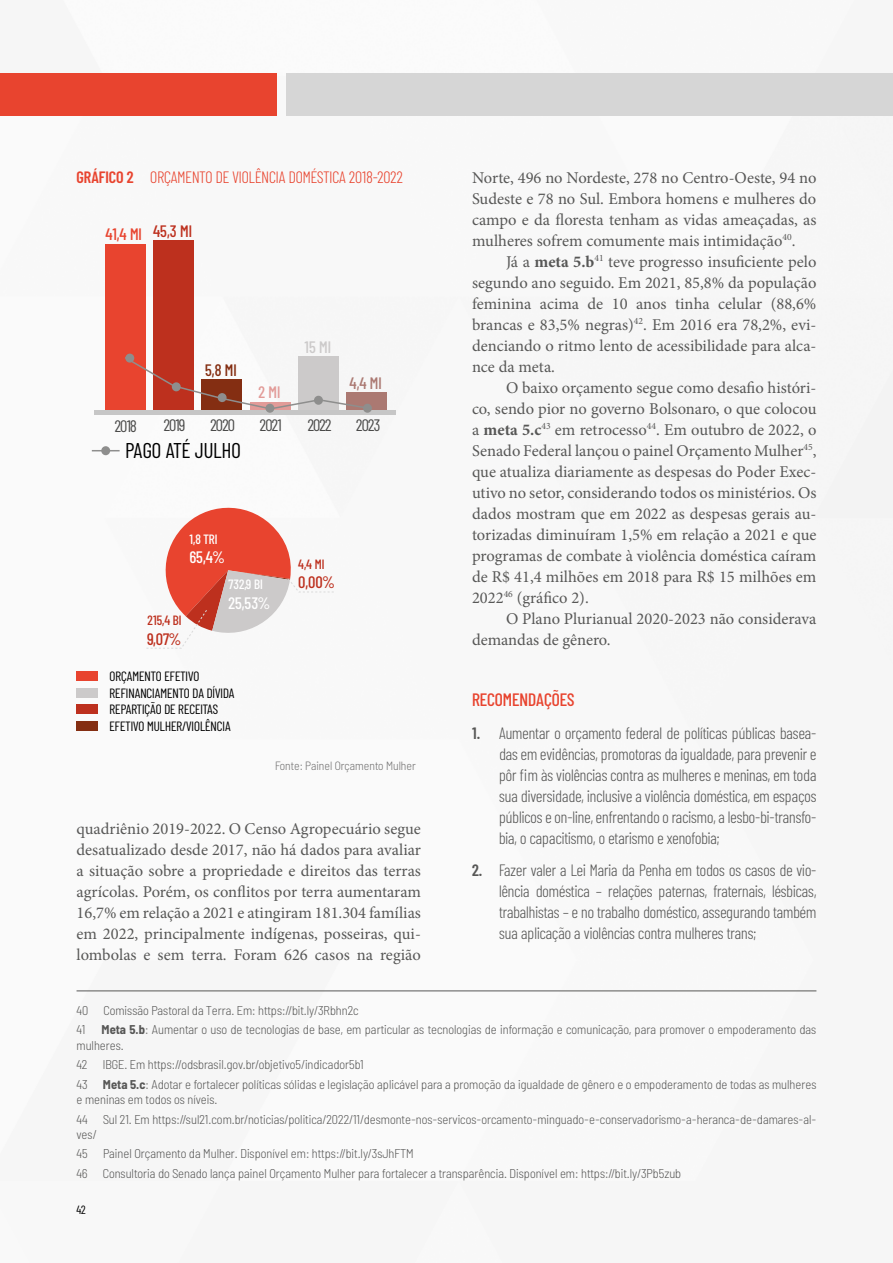
<style>
.page{position:relative;width:893px;height:1263px;background:#fff}
.page>*{position:absolute;margin:0;border:0;box-sizing:border-box;transform-origin:0 0}
.t1{font:21.45px/25.7px "Barlow Condensed";letter-spacing:.005em;color:#000}
.t2{font:21.45px "Barlow Condensed";letter-spacing:.005em;color:#e8442f}
.t3{font:500 18px "Barlow Condensed";color:#e8442f}
.t4{font:16.65px "Barlow Condensed";color:#4a4a49}
.t5{font:500 16.65px "Barlow Condensed";color:#e8442f}
.t6{font:500 16.65px "Barlow Condensed";color:#fff}
.t7{font:500 16.65px "Barlow Condensed";color:#bd301e}
.t8{font:500 16.65px "Barlow Condensed";color:#842e12}
.t9{font:500 16.65px "Barlow Condensed";color:#ab7972}
.t10{font:500 16.65px "Barlow Condensed";color:#cccaca}
.t11{font:500 16.65px "Barlow Condensed";color:#e29b98}
.t12{font:16.5px/21px "Minion Pro";color:#575756;text-align:justify}
.t13{font:300 16.5px/21px "Barlow Condensed";color:#575756;text-align:justify}
.t14{font:300 16.5px "Barlow Condensed";color:#e8442f}
.t15{font:13.5px/16.5px "Barlow Condensed";color:#000}
.t16{font:500 13.5px "Barlow Condensed";color:#fff}
.t17{font:500 13.5px "Barlow Condensed";color:#bd301e}
.t18{font:300 semi-condensed 12.75px/19.5px "Barlow";color:#575756}
.t19{font:12px "Barlow Condensed";letter-spacing:.01em;color:#000}
.t20{font:300 semi-condensed 12px "Barlow";color:#706f6f}
.s1{font-weight:600}
.s2{font-weight:700}
</style>
<div class="page">
<img style="left:76px;top:73px;width:817px;height:919px">
<div style="left:0;top:73px;width:277px;height:43px;background:#e8442f"></div>
<div style="left:287px;top:73px;width:606px;height:43px;background:#d6d6d6"></div>
<hr style="left:77px;top:990px;width:739px;height:1px;background:#575756">
<svg style="left:146px;top:501px;width:188px;height:148px"></svg>
<svg style="left:92px;top:450px;width:28px;height:1px"></svg>
<div style="left:101px;top:446px;width:9px;height:9px;background:#8e8e8d;border-radius:50%"></div>
<div style="left:153px;top:241px;width:41px;height:169px;background:#bd301e"></div>
<div style="left:105px;top:244px;width:40px;height:166px;background:#e8442f"></div>
<div style="left:95px;top:410px;width:301px;height:5px;background:#c6c6c6"></div>
<div style="left:346px;top:393px;width:41px;height:17px;background:#ab7972"></div>
<svg style="left:132px;top:355px;width:239px;height:55px"></svg>
<div style="left:125px;top:354px;width:9px;height:9px;background:#8e8e8d;border-radius:50%"></div>
<div style="left:172px;top:382px;width:9px;height:9px;background:#8e8e8d;border-radius:50%"></div>
<div style="left:218px;top:393px;width:9px;height:9px;background:#8e8e8d;border-radius:50%"></div>
<div style="left:265px;top:404px;width:9px;height:9px;background:#8e8e8d;border-radius:50%"></div>
<div style="left:363px;top:404px;width:9px;height:9px;background:#8e8e8d;border-radius:50%"></div>
<div style="left:314px;top:396px;width:9px;height:9px;background:#8e8e8d;border-radius:50%"></div>
<div style="left:77px;top:672px;width:21px;height:9px;background:#e8442f"></div>
<div style="left:77px;top:688px;width:21px;height:10px;background:#cccaca"></div>
<div style="left:77px;top:705px;width:21px;height:9px;background:#bd301e"></div>
<div style="left:77px;top:721px;width:21px;height:10px;background:#842e12"></div>
<p class="t14" style="left:77px;top:165px;width:328px"><span class="s1">GRÁFICO 2</span> ORÇAMENTO DE VIOLÊNCIA DOMÉSTICA 2018-2022</p>
<h1 class="t2" style="left:95px;top:171px;width:155px">DOMÉSTICA 2018-2022</h1>
<p class="t5" style="left:105px;top:222px;width:88px">41,4 MI <sup>45,3</sup> <sup>MI</sup></p>
<p class="t8" style="left:205px;top:358px;width:33px">5,8 MI</p>
<p class="t11" style="left:258px;top:380px;width:23px">2 MI</p>
<p class="t10" style="left:305px;top:335px;width:28px">15 MI</p>
<p class="t9" style="left:349px;top:371px;width:34px">4,4 MI</p>
<p class="t4" style="left:115px;top:414px;width:23px">2018</p>
<p class="t4" style="left:164px;top:413px;width:23px">2019</p>
<p class="t4" style="left:210px;top:413px;width:26px">2020</p>
<p class="t4" style="left:260px;top:413px;width:23px">2021</p>
<p class="t4" style="left:308px;top:413px;width:25px">2022</p>
<p class="t4" style="left:356px;top:413px;width:26px">2023</p>
<h1 class="t1" style="left:126px;top:436px;width:117px">PAGO ATÉ JULHO</h1>
<p class="t17" style="left:148px;top:610px;width:35px">215,4 BI</p>
<p class="t7" style="left:148px;top:627px;width:35px">9,07%</p>
<p class="t16" style="left:189px;top:529px;width:30px">1,8 TRI</p>
<p class="t6" style="left:189px;top:546px;width:37px">65,4%</p>
<p class="t16" style="left:228px;top:574px;width:36px">732,9 BI</p>
<p class="t6" style="left:228px;top:591px;width:43px">25,53%</p>
<p class="t17" style="left:298px;top:554px;width:28px">4,4 MI</p>
<p class="t7" style="left:298px;top:571px;width:38px">0,00%</p>
<p class="t15" style="left:110px;top:667px;width:127px">ORÇAMENTO EFETIVO<br>REFINANCIAMENTO DA DÍVIDA<br>REPARTIÇÃO DE RECEITAS<br>EFETIVO MULHER/VIOLÊNCIA</p>
<h1 class="t1" style="left:125px;top:695px;width:202px">ORÇAMENTO EFETIVO<br>REFINANCIAMENTO DA DÍVIDA</h1>
<p class="t20" style="left:275px;top:757px;width:142px">Fonte: Painel Orçamento Mulher</p>
<p class="t12" style="left:77px;top:818px;width:346px">quadriênio 2019-2022. O Censo Agropecuário segue desatualizado desde 2017, não há dados para avaliar a situação sobre a propriedade e direitos das terras agrícolas. Porém, os conflitos por terra aumentaram 16,7% em relação a 2021 e atingiram 181.304 famílias em 2022, principalmente indígenas, posseiras, qui&shy;lombolas e sem terra. Foram 626 casos na região</p>
<p class="t19" style="left:94px;top:829px;width:125px">Fonte: XXXXXXXXX XXXXXXXXXX</p>
<p class="t12" style="left:472px;top:167px;width:346px">Norte, 496 no Nordeste, 278 no Centro-Oeste, 94 no Sudeste e 78 no Sul. Embora homens e mulheres do campo e da floresta tenham as vidas ameaçadas, as mulheres sofrem comumente mais intimidação<sup>40</sup>.</p>
<p class="t12" style="left:472px;top:251px;width:346px;text-indent:34px">Já a <span class="s2">meta 5.b</span><sup>41</sup> teve progresso insuficiente pelo segundo ano seguido. Em 2021, 85,8% da população feminina acima de 10 anos tinha celular (88,6% brancas e 83,5% negras)<sup>42</sup>. Em 2016 era 78,2%, evi&shy;denciando o ritmo lento de acessibilidade para alca&shy;nce da meta.</p>
<p class="t12" style="left:472px;top:377px;width:346px;text-indent:34px">O baixo orçamento segue como desafio históri&shy;co, sendo pior no governo Bolsonaro, o que colocou a <span class="s2">meta 5.c</span><sup>43</sup> em retrocesso<sup>44</sup>. Em outubro de 2022, o Senado Federal lançou o painel Orçamento Mulher<sup>45</sup>, que atualiza diariamente as despesas do Poder Exec&shy;utivo no setor, considerando todos os ministérios. Os dados mostram que em 2022 as despesas gerais au&shy;torizadas diminuíram 1,5% em relação a 2021 e que programas de combate à violência doméstica caíram de R$ 41,4 milhões em 2018 para R$ 15 milhões em 2022<sup>46</sup> (gráfico 2).</p>
<p class="t12" style="left:472px;top:608px;width:346px;text-indent:34px">O Plano Plurianual 2020-2023 não considerava demandas de gênero.</p>
<p class="t3" style="left:472px;top:687px;width:104px">RECOMENDAÇÕES</p>
<p class="t13" style="left:499px;top:722px;width:319px;text-indent:-27px"><span class="s1">1.</span> Aumentar o orçamento federal de políticas públicas basea&shy;das em evidências, promotoras da igualdade, para prevenir e pôr fim às violências contra as mulheres e meninas, em toda sua diversidade, inclusive a violência doméstica, em espaços públicos e on-line, enfrentando o racismo, a lesbo-bi-transfo&shy;bia, o capacitismo, o etarismo e xenofobia;</p>
<p class="t13" style="left:499px;top:858px;width:319px;text-indent:-27px"><span class="s1">2.</span> Fazer valer a Lei Maria da Penha em todos os casos de vio&shy;lência doméstica – relações paternas, fraternais, lésbicas, trabalhistas – e no trabalho doméstico, assegurando também sua aplicação a violências contra mulheres trans;</p>
<p class="t18" style="left:77px;top:999px;width:284px">40 Comissão Pastoral da Terra. Em: https://bit.ly/3Rbhn2c<br>41</p>
<p class="t18" style="left:77px;top:1021px;width:741px;line-height:15.3px;text-indent:25px"><span class="s2">Meta 5.b</span>: Aumentar o uso de tecnologias de base, em particular as tecnologias de informação e comunicação, para promover o empoderamento das mulheres.</p>
<p class="t18" style="left:77px;top:1054px;width:741px">42 IBGE. Em https://odsbrasil.gov.br/objetivo5/indicador5b1<br>43 <span class="s2">Meta 5.c</span>: Adotar e fortalecer políticas sólidas e legislação aplicável para a promoção da igualdade de gênero e o empoderamento de todas as mulheres</p>
<p class="t18" style="left:77px;top:1089px;width:741px">e meninas em todos os níveis.<br>44 Sul 21. Em https://sul21.com.br/noticias/politica/2022/11/desmonte-nos-servicos-orcamento-minguado-e-conservadorismo-a-heranca-de-damares-al-</p>
<p class="t18" style="left:77px;top:1123px;width:606px">ves/<br>45 Painel Orçamento da Mulher. Disponível em: https://bit.ly/3sJhFTM<br>46 Consultoria do Senado lança painel Orçamento Mulher para fortalecer a transparência. Disponível em: https://bit.ly/3Pb5zub</p>
<p class="t19" style="left:77px;top:1201px;width:11px">42</p>
</div>
